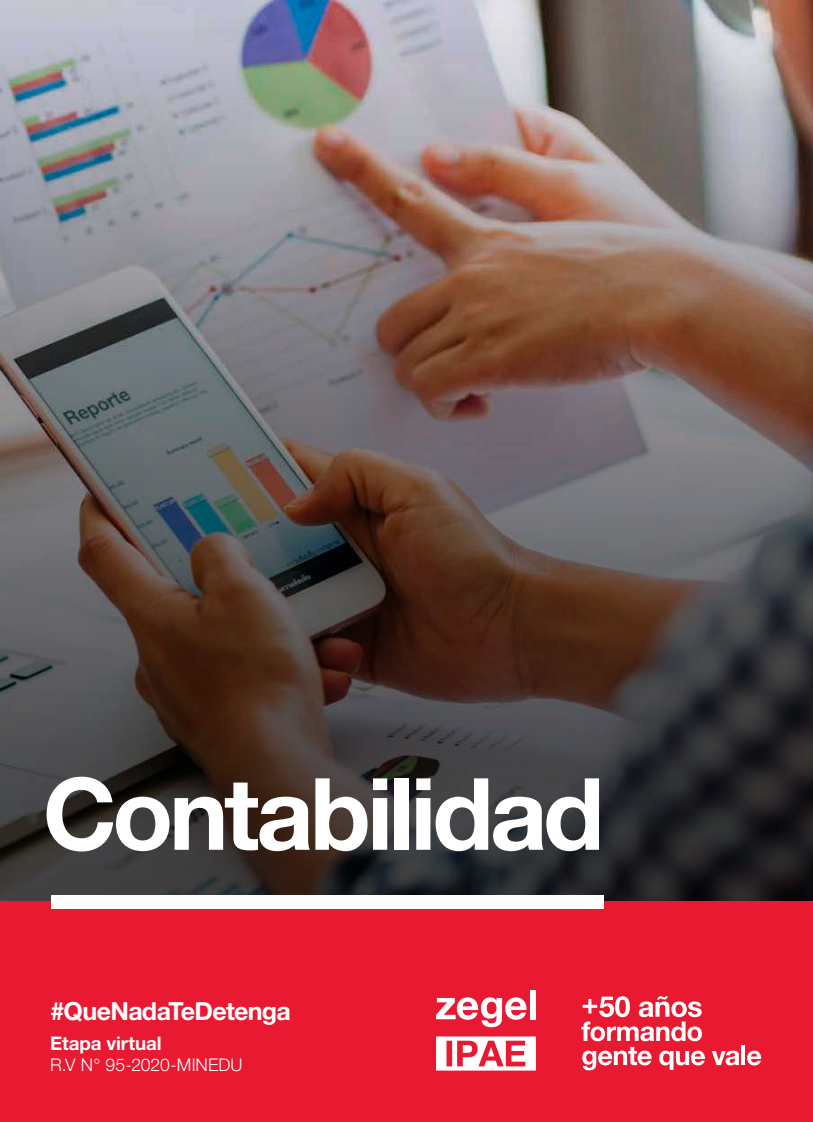
<style>
.page{position:relative;width:813px;height:1122px;background:#fff}
.page>*{position:absolute;margin:0;border:0;box-sizing:border-box;transform-origin:0 0}
.t1{font:700 100px "Helvetica Neue LT Std";letter-spacing:-.04em;color:#fff}
.t2{font:700 25px "Helvetica Neue LT Std";letter-spacing:-.03em;color:#fff}
.t3{font:700 18.75px "Helvetica Neue LT Std";color:#fff}
.t4{font:300 17.5px "Helvetica Neue LT Std";letter-spacing:.005em;color:#fff}
</style>
<div class="page">
<img style="left:0;top:0;width:812px;height:902px">
<div style="left:0;top:902px;width:812px;height:220px;background:#e81930"></div>
<svg style="left:436px;top:997px;width:90px;height:30px"></svg>
<div style="left:530px;top:990px;width:6px;height:29px;background:#fff"></div>
<svg style="left:436px;top:1036px;width:100px;height:34px"></svg>
<svg style="left:582px;top:1047px;width:69px;height:23px"></svg>
<svg style="left:659px;top:1050px;width:46px;height:20px"></svg>
<svg style="left:711px;top:1050px;width:28px;height:15px"></svg>
<hr style="left:741px;top:1045px;width:4px;height:20px;background:#fff">
<svg style="left:747px;top:1050px;width:14px;height:15px"></svg>
<svg style="left:581px;top:996px;width:120px;height:45px"></svg>
<div style="left:51px;top:895px;width:552px;height:13px;background:#fff"></div>
<h1 class="t1" style="left:43px;top:752px;width:563px">Contabilidad</h1>
<h2 class="t2" style="left:50px;top:995px;width:242px">#QueNadaTeDetenga</h2>
<p class="t3" style="left:50px;top:1031px;width:113px">Etapa virtual</p>
<p class="t4" style="left:50px;top:1054px;width:194px">R.V N° 95-2020-MINEDU</p>
</div>
